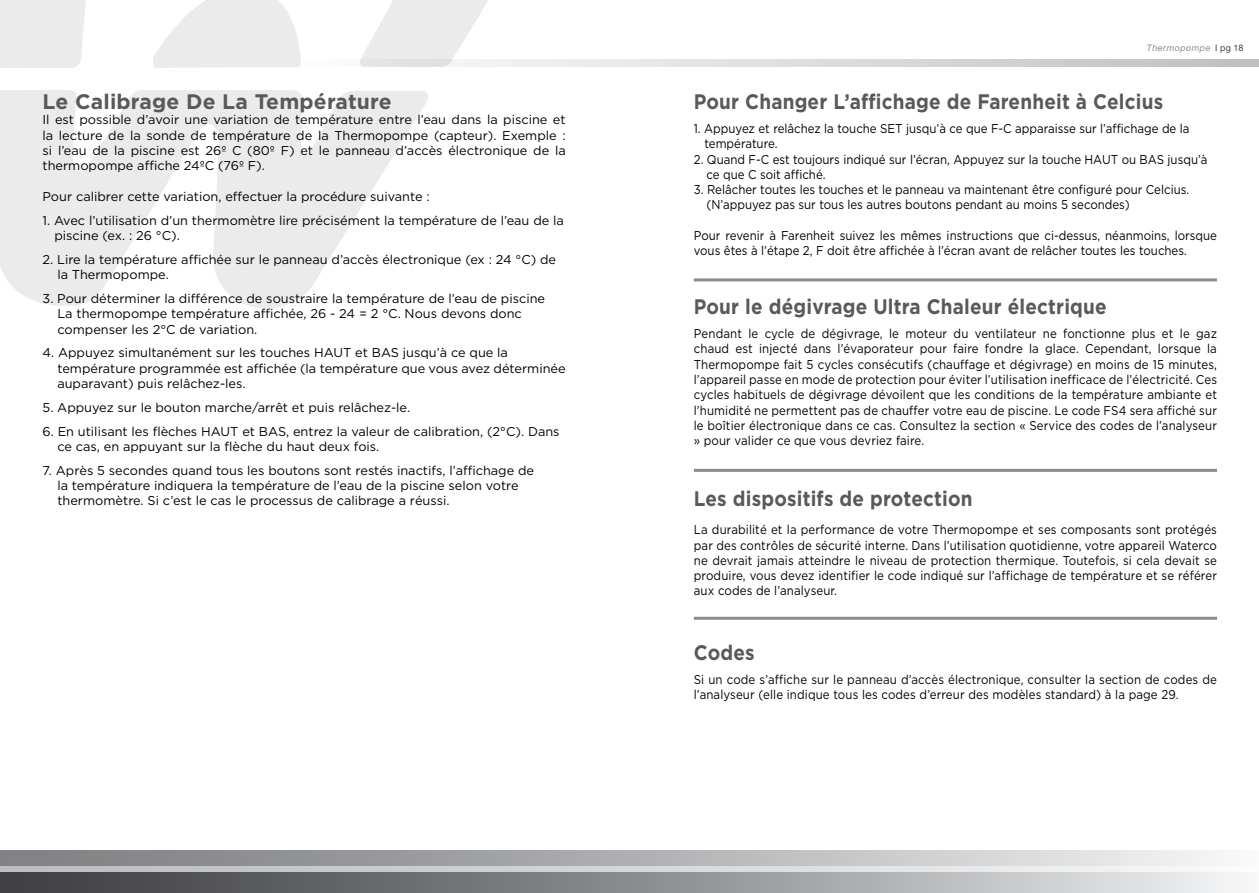
<style>
.page{position:relative;width:1259px;height:893px;background:#fff}
.page>*{position:absolute;margin:0;border:0;box-sizing:border-box;transform-origin:0 0}
.t1{font:700 21px "Gotham HTF";letter-spacing:.01em;color:#58595b;scale:.9 1}
.t2{font:700 21px "Gotham HTF";letter-spacing:.01em;color:#58595b}
.t3{font:12.75px/15.3px "Gotham HTF";color:#000;scale:.9 1}
.t4{font:12.75px/15.3px "Gotham HTF";color:#000}
.t5{font:italic 9px "Helvetica Neue LT Std";letter-spacing:.05em;color:#8a8c8e}
.s1{font-style:normal;color:#414042}
</style>
<div class="page">
<div style="left:0;top:872px;width:1259px;height:21px;background:linear-gradient(to right,#333436,#eceeef)"></div>
<svg style="left:0;top:865px;width:1218px;height:7px;background:#d0d1d3"></svg>
<svg style="left:0;top:850px;width:1218px;height:15px;background:#b0b1b4"></svg>
<svg style="left:0;top:90px;width:428px;height:219px;fill:#ebebec"></svg>
<svg style="left:0;top:0;width:1259px;height:68px"></svg>
<hr style="left:694px;top:278px;width:523px;height:3px;background:#8a8c8e">
<hr style="left:694px;top:469px;width:523px;height:3px;background:#8a8c8e">
<hr style="left:694px;top:617px;width:523px;height:3px;background:#8a8c8e">
<h1 class="t2" style="left:43px;top:90px;width:351px">Le Calibrage De La Température</h1>
<p class="t4" style="left:43px;top:112px;width:525px;text-align:justify">Il est possible d’avoir une variation de température entre l’eau dans la piscine et la lecture de la sonde de température de la Thermopompe (capteur). Exemple : si l’eau de la piscine est 26º C (80º F) et le panneau d’accès électronique de la thermopompe affiche 24ºC (76º F).</p>
<p class="t4" style="left:43px;top:189px;width:389px">Pour calibrer cette variation, effectuer la procédure suivante :</p>
<p class="t4" style="left:54px;top:212px;width:511px;text-indent:-12px">1. Avec l’utilisation d’un thermomètre lire précisément la température de l’eau de la piscine (ex. : 26 °C).</p>
<p class="t4" style="left:57px;top:251px;width:500px;text-indent:-15px">2. Lire la température affichée sur le panneau d’accès électronique (ex : 24 °C) de la Thermopompe.</p>
<p class="t4" style="left:57px;top:291px;width:489px;text-indent:-15px">3. Pour déterminer la différence de soustraire la température de l’eau de piscine<br>La thermopompe température affichée, 26 - 24 = 2 °C. Nous devons donc compenser les 2°C de variation.</p>
<p class="t4" style="left:57px;top:345px;width:510px;text-indent:-15px">4. Appuyez simultanément sur les touches HAUT et BAS jusqu’à ce que la température programmée est affichée (la température que vous avez déterminée auparavant) puis relâchez-les.</p>
<p class="t4" style="left:43px;top:399px;width:369px">5. Appuyez sur le bouton marche/arrêt et puis relâchez-le.</p>
<p class="t4" style="left:57px;top:423px;width:504px;text-indent:-15px">6. En utilisant les flèches HAUT et BAS, entrez la valeur de calibration, (2°C). Dans ce cas, en appuyant sur la flèche du haut deux fois.</p>
<p class="t4" style="left:57px;top:462px;width:478px;text-indent:-15px">7. Après 5 secondes quand tous les boutons sont restés inactifs, l’affichage de la température indiquera la température de l’eau de la piscine selon votre thermomètre. Si c’est le cas le processus de calibrage a réussi.</p>
<p class="t5" style="left:1146px;top:43px;width:98px">Thermopompe <span class="s1">I pg 18</span></p>
<h1 class="t1" style="left:694px;top:90px;width:523px">Pour Changer L’affichage de Farenheit à Celcius</h1>
<p class="t3" style="left:704px;top:121px;width:540px;text-indent:-11px">1. Appuyez et relâchez la touche SET jusqu’à ce que F-C apparaisse sur l’affichage de la température.</p>
<p class="t3" style="left:706px;top:151px;width:558px;text-indent:-13px">2. Quand F-C est toujours indiqué sur l’écran, Appuyez sur la touche HAUT ou BAS jusqu’à ce que C soit affiché.</p>
<p class="t3" style="left:706px;top:182px;width:538px;text-indent:-13px">3. Relâcher toutes les touches et le panneau va maintenant être configuré pour Celcius. (N’appuyez pas sur tous les autres boutons pendant au moins 5 secondes)</p>
<p class="t3" style="left:694px;top:228px;width:583px">Pour revenir à Farenheit suivez les mêmes instructions que ci-dessus, néanmoins, lorsque vous êtes à l’étape 2, F doit être affichée à l’écran avant de relâcher toutes les touches.</p>
<h1 class="t1" style="left:694px;top:295px;width:460px">Pour le dégivrage Ultra Chaleur électrique</h1>
<p class="t3" style="left:694px;top:326px;width:583px;text-align:justify">Pendant le cycle de dégivrage, le moteur du ventilateur ne fonctionne plus et le gaz chaud est injecté dans l’évaporateur pour faire fondre la glace. Cependant, lorsque la Thermopompe fait 5 cycles consécutifs (chauffage et dégivrage) en moins de 15 minutes, l’appareil passe en mode de protection pour éviter l’utilisation inefficace de l’électricité. Ces cycles habituels de dégivrage dévoilent que les conditions de la température ambiante et l’humidité ne permettent pas de chauffer votre eau de piscine. Le code FS4 sera affiché sur le boîtier électronique dans ce cas. Consultez la section « Service des codes de l’analyseur » pour valider ce que vous devriez faire.</p>
<h1 class="t1" style="left:694px;top:487px;width:311px">Les dispositifs de protection</h1>
<p class="t3" style="left:694px;top:522px;width:583px;text-align:justify">La durabilité et la performance de votre Thermopompe et ses composants sont protégés par des contrôles de sécurité interne. Dans l’utilisation quotidienne, votre appareil Waterco ne devrait jamais atteindre le niveau de protection thermique. Toutefois, si cela devait se produire, vous devez identifier le code indiqué sur l’affichage de température et se référer aux codes de l’analyseur.</p>
<h1 class="t1" style="left:694px;top:640px;width:69px">Codes</h1>
<p class="t3" style="left:694px;top:671px;width:583px">Si un code s’affiche sur le panneau d’accès électronique, consulter la section de codes de l’analyseur (elle indique tous les codes d’erreur des modèles standard) à la page 29.</p>
</div>
